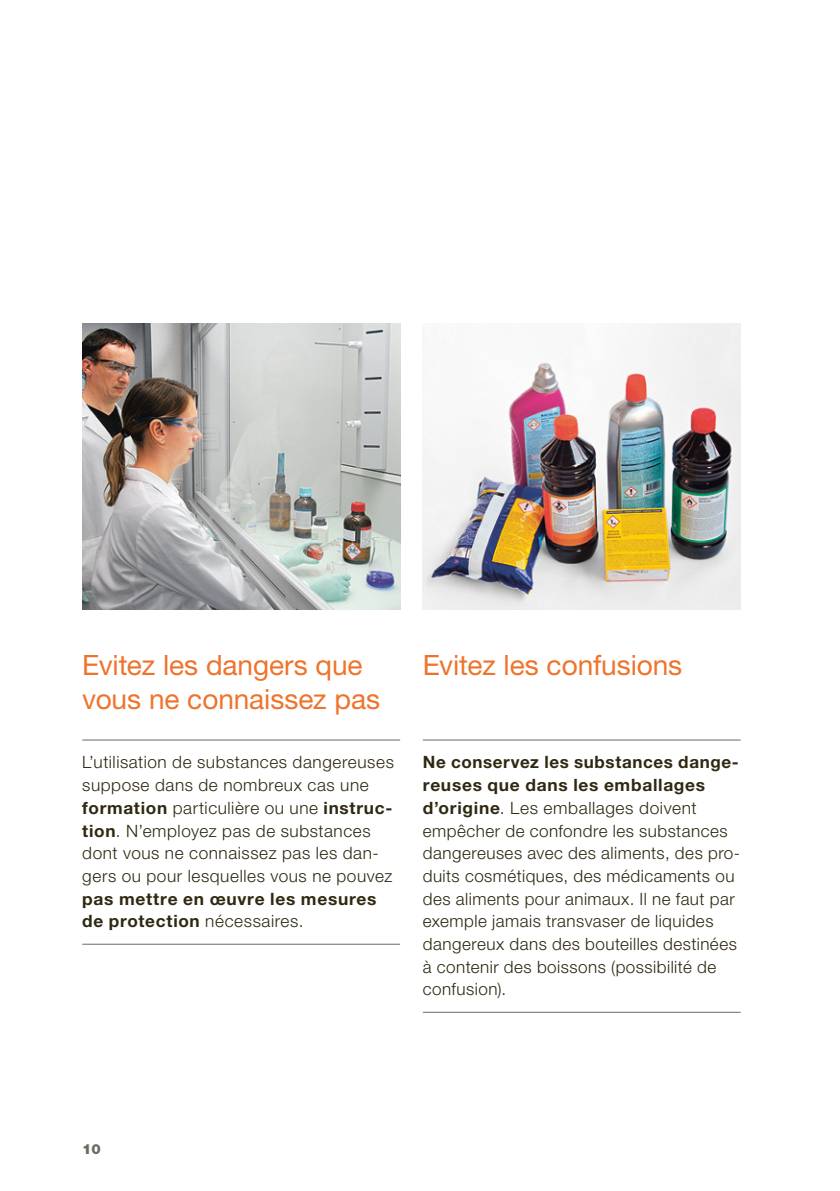
<style>
.page{position:relative;width:840px;height:1191px;background:#fff}
.page>*{position:absolute;margin:0;border:0;box-sizing:border-box;transform-origin:0 0}
.t1{font:28px/34px "Helvetica Neue LT Std";letter-spacing:-.005em;color:#ee742d}
.t2{font:300 17px/22.6px "Helvetica Neue LT Std";letter-spacing:.03em;color:#2f2912}
.t3{font:700 17px/22.6px "Helvetica Neue LT Std";letter-spacing:.04em;color:#2f2912}
.t4{font:900 14px "Helvetica Neue LT Std";color:#6d6a63}
.s1{font-weight:700}
.s2{font-weight:300}
</style>
<div class="page">
<img style="left:82px;top:323px;width:318px;height:286px">
<img style="left:422px;top:323px;width:318px;height:286px">
<hr style="left:82px;top:739px;width:318px;height:1px;background:#6d6a63">
<hr style="left:82px;top:943px;width:318px;height:1px;background:#6d6a63">
<hr style="left:422px;top:739px;width:318px;height:1px;background:#6d6a63">
<hr style="left:422px;top:1011px;width:318px;height:1px;background:#6d6a63">
<h1 class="t1" style="left:82px;top:647px;width:299px">Evitez les dangers que vous ne connaissez pas</h1>
<p class="t2" style="left:82px;top:750px;width:313px">L’utilisation de substances dangereuses suppose dans de nombreux cas une <span class="s1">formation</span> particulière ou une <span class="s1">instruc&shy;tion</span>. N’employez pas de substances dont vous ne connaissez pas les dan&shy;gers ou pour lesquelles vous ne pouvez</p>
<p class="t3" style="left:82px;top:887px;width:295px">pas mettre en œuvre les mesures de protection <span class="s2">nécessaires.</span></p>
<h1 class="t1" style="left:422px;top:647px;width:261px">Evitez les confusions</h1>
<p class="t2" style="left:422px;top:750px;width:319px"><span class="s1">Ne conservez les substances dange&shy;reuses que dans les emballages d’origine</span>. Les emballages doivent empêcher de confondre les substances dangereuses avec des aliments, des pro&shy;duits cosmétiques, des médicaments ou des aliments pour animaux. Il ne faut par exemple jamais transvaser de liquides dangereux dans des bouteilles destinées à contenir des boissons (possibilité de confusion).</p>
<p class="t4" style="left:82px;top:1140px;width:20px">10</p>
</div>
